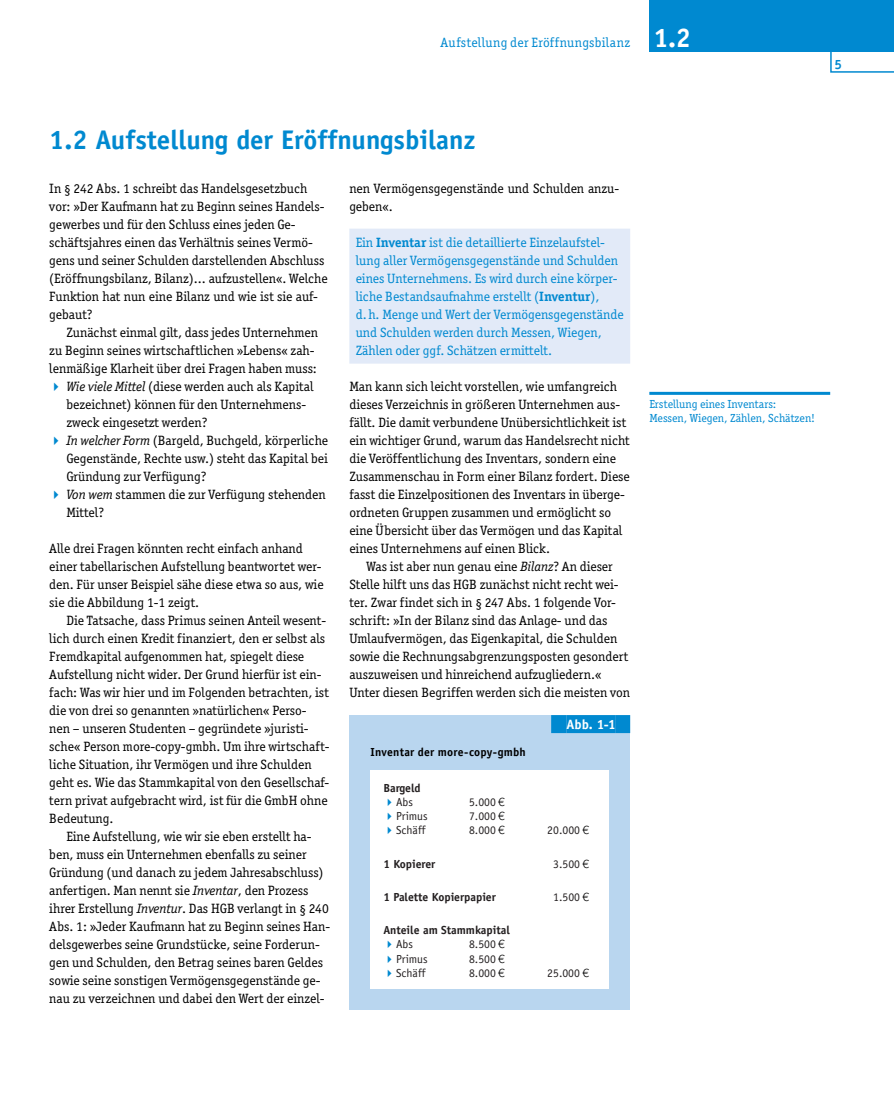
<style>
.page{position:relative;width:894px;height:1106px;background:#fff}
.page>*{position:absolute;margin:0;border:0;box-sizing:border-box;transform-origin:0 0}
.t1{font:700 27px "Officina Sans LT";color:#0089d0}
.t2{font:13.5px/18px "Officina Ser ITC";color:#000}
.t3{font:13.5px/18px "Officina Ser ITC";color:#0089d0}
.t4{font:13.5px "Officina Ser ITC";letter-spacing:.025em;color:#0089d0}
.t5{font:700 13.5px "Officina Sans LT";color:#fff}
.t6{font:700 13.5px "Officina Sans LT";color:#0089d0}
.t7{font:11.7px "Officina Sans LT";color:#231f20}
.t8{font:700 11.7px/14.1px "Officina Sans LT";color:#231f20;text-align:center}
.t9{font:11.7px/13.5px "Officina Ser ITC";color:#0089d0}
.t10{font:700 11.7px "Officina Sans LT";letter-spacing:.015em;color:#000}
.s1{font-family:"Officina Sans LT";font-weight:700;font-size:27px;color:#fff}
.s2{font-style:italic}
.s3{font-weight:700}
.s4{font-weight:400}
.s5{font-family:"Linotype Euro Font Gto P";color:#000}
</style>
<div class="page">
<svg style="left:830px;top:51px;width:63px;height:22px"></svg>
<div style="left:649px;top:0;width:244px;height:51px;background:#0089d0"></div>
<div style="left:349px;top:229px;width:281px;height:135px;background:#e2eaf8"></div>
<hr style="left:649px;top:392px;width:181px;height:3px;background:#0089d0">
<div style="left:349px;top:715px;width:281px;height:294px;background:#b9d6ef"></div>
<div style="left:551px;top:715px;width:15px;height:18px;background:#0089d0"></div>
<div style="left:566px;top:715px;width:49px;height:18px;background:#0089d0"></div>
<div style="left:615px;top:715px;width:15px;height:18px;background:#0089d0"></div>
<div style="left:370px;top:770px;width:238px;height:218px;background:#fff"></div>
<p class="t4" style="left:440px;top:35px;width:252px">Aufstellung der Eröffnungsbilanz <span class="s1">1.2</span></p>
<p class="t6" style="left:834px;top:56px;width:9px">5</p>
<p class="t1" style="left:49px;top:123px;width:427px">1.2 Aufstellung der Eröffnungsbilanz</p>
<p class="t2" style="left:49px;top:179px;width:260px">In § 242 Abs. 1 schreibt das Handelsgesetzbuch</p>
<p class="t2" style="left:49px;top:197px;width:276px">vor: »Der Kaufmann hat zu Beginn seines Handels-</p>
<p class="t2" style="left:49px;top:215px;width:248px">gewerbes und für den Schluss eines jeden Ge-</p>
<p class="t2" style="left:49px;top:233px;width:265px">schäftsjahres einen das Verhältnis seines Vermö-</p>
<p class="t2" style="left:49px;top:251px;width:276px">gens und seiner Schulden darstellenden Abschluss</p>
<p class="t2" style="left:49px;top:269px;width:280px">(Eröffnungsbilanz, Bilanz)... aufzustellen«. Welche</p>
<p class="t2" style="left:49px;top:287px;width:270px">Funktion hat nun eine Bilanz und wie ist sie auf-</p>
<p class="t2" style="left:49px;top:305px;width:45px">gebaut?</p>
<p class="t2" style="left:66px;top:323px;width:253px">Zunächst einmal gilt, dass jedes Unternehmen</p>
<p class="t2" style="left:49px;top:341px;width:267px">zu Beginn seines wirtschaftlichen »Lebens« zah-</p>
<p class="t2" style="left:49px;top:359px;width:269px">lenmäßige Klarheit über drei Fragen haben muss:</p>
<p class="t2" style="left:66px;top:377px;width:249px"><span class="s2">Wie viele Mittel</span> (diese werden auch als Kapital</p>
<p class="t2" style="left:66px;top:395px;width:241px">bezeichnet) können für den Unternehmens-</p>
<p class="t2" style="left:66px;top:413px;width:143px">zweck eingesetzt werden?</p>
<p class="t2" style="left:66px;top:431px;width:263px"><span class="s2">In welcher Form</span> (Bargeld, Buchgeld, körperliche</p>
<p class="t2" style="left:66px;top:449px;width:263px">Gegenstände, Rechte usw.) steht das Kapital bei</p>
<p class="t2" style="left:66px;top:467px;width:142px">Gründung zur Verfügung?</p>
<p class="t2" style="left:66px;top:485px;width:261px"><span class="s2">Von wem</span> stammen die zur Verfügung stehenden</p>
<p class="t2" style="left:66px;top:503px;width:39px">Mittel?</p>
<p class="t2" style="left:49px;top:539px;width:255px">Alle drei Fragen könnten recht einfach anhand</p>
<p class="t2" style="left:49px;top:557px;width:273px">einer tabellarischen Aufstellung beantwortet wer-</p>
<p class="t2" style="left:49px;top:575px;width:276px">den. Für unser Beispiel sähe diese etwa so aus, wie</p>
<p class="t2" style="left:49px;top:593px;width:151px">sie die Abbildung 1-1 zeigt.</p>
<p class="t2" style="left:66px;top:611px;width:261px">Die Tatsache, dass Primus seinen Anteil wesent-</p>
<p class="t2" style="left:49px;top:629px;width:277px">lich durch einen Kredit finanziert, den er selbst als</p>
<p class="t2" style="left:49px;top:647px;width:256px">Fremdkapital aufgenommen hat, spiegelt diese</p>
<p class="t2" style="left:49px;top:665px;width:273px">Aufstellung nicht wider. Der Grund hierfür ist ein-</p>
<p class="t2" style="left:49px;top:683px;width:281px">fach: Was wir hier und im Folgenden betrachten, ist</p>
<p class="t2" style="left:49px;top:701px;width:259px">die von drei so genannten »natürlichen« Perso-</p>
<p class="t2" style="left:49px;top:719px;width:261px">nen – unseren Studenten – gegründete »juristi-</p>
<p class="t2" style="left:49px;top:737px;width:282px">sche« Person more-copy-gmbh. Um ihre wirtschaft-</p>
<p class="t2" style="left:49px;top:755px;width:264px">liche Situation, ihr Vermögen und ihre Schulden</p>
<p class="t2" style="left:49px;top:773px;width:281px">geht es. Wie das Stammkapital von den Gesellschaf-</p>
<p class="t2" style="left:49px;top:791px;width:280px">tern privat aufgebracht wird, ist für die GmbH ohne</p>
<p class="t2" style="left:49px;top:809px;width:66px">Bedeutung.</p>
<p class="t2" style="left:66px;top:827px;width:247px">Eine Aufstellung, wie wir sie eben erstellt ha-</p>
<p class="t2" style="left:49px;top:845px;width:259px">ben, muss ein Unternehmen ebenfalls zu seiner</p>
<p class="t2" style="left:49px;top:863px;width:276px">Gründung (und danach zu jedem Jahresabschluss)</p>
<p class="t2" style="left:49px;top:881px;width:260px">anfertigen. Man nennt sie <span class="s2">Inventar</span>, den Prozess</p>
<p class="t2" style="left:49px;top:899px;width:281px">ihrer Erstellung <span class="s2">Inventur</span>. Das HGB verlangt in § 240</p>
<p class="t2" style="left:49px;top:917px;width:282px">Abs. 1: »Jeder Kaufmann hat zu Beginn seines Han-</p>
<p class="t2" style="left:49px;top:935px;width:272px">delsgewerbes seine Grundstücke, seine Forderun-</p>
<p class="t2" style="left:49px;top:953px;width:275px">gen und Schulden, den Betrag seines baren Geldes</p>
<p class="t2" style="left:49px;top:971px;width:273px">sowie seine sonstigen Vermögensgegenstände ge-</p>
<p class="t2" style="left:49px;top:989px;width:277px">nau zu verzeichnen und dabei den Wert der einzel-</p>
<p class="t2" style="left:349px;top:179px;width:271px">nen Vermögensgegenstände und Schulden anzu&shy;geben«.</p>
<p class="t3" style="left:355px;top:233px;width:269px">Ein <span class="s3">Inventar</span> ist die detaillierte Einzelaufstel&shy;lung aller Vermögensgegenstände und Schulden eines Unternehmens. Es wird durch eine körper&shy;liche Bestandsaufnahme erstellt (<span class="s3">Inventur</span>), d.h. Menge und Wert der Vermögensgegenstände und Schulden werden durch Messen, Wiegen, Zählen oder ggf. Schätzen ermittelt.</p>
<p class="t2" style="left:349px;top:377px;width:269px">Man kann sich leicht vorstellen, wie umfangreich</p>
<p class="t2" style="left:349px;top:395px;width:272px">dieses Verzeichnis in größeren Unternehmen aus-</p>
<p class="t2" style="left:349px;top:413px;width:278px">fällt. Die damit verbundene Unübersichtlichkeit ist</p>
<p class="t2" style="left:349px;top:431px;width:282px">ein wichtiger Grund, warum das Handelsrecht nicht</p>
<p class="t2" style="left:349px;top:449px;width:268px">die Veröffentlichung des Inventars, sondern eine</p>
<p class="t2" style="left:349px;top:467px;width:282px">Zusammenschau in Form einer Bilanz fordert. Diese</p>
<p class="t2" style="left:349px;top:485px;width:277px">fasst die Einzelpositionen des Inventars in überge-</p>
<p class="t2" style="left:349px;top:503px;width:263px">ordneten Gruppen zusammen und ermöglicht so</p>
<p class="t2" style="left:349px;top:521px;width:274px">eine Übersicht über das Vermögen und das Kapital</p>
<p class="t2" style="left:349px;top:539px;width:202px">eines Unternehmens auf einen Blick.</p>
<p class="t2" style="left:366px;top:557px;width:248px">Was ist aber nun genau eine <span class="s2">Bilanz</span>? An dieser</p>
<p class="t2" style="left:349px;top:575px;width:271px">Stelle hilft uns das HGB zunächst nicht recht wei-</p>
<p class="t2" style="left:349px;top:593px;width:268px">ter. Zwar findet sich in § 247 Abs. 1 folgende Vor-</p>
<p class="t2" style="left:349px;top:611px;width:259px">schrift: »In der Bilanz sind das Anlage- und das</p>
<p class="t2" style="left:349px;top:629px;width:269px">Umlaufvermögen, das Eigenkapital, die Schulden</p>
<p class="t2" style="left:349px;top:647px;width:280px">sowie die Rechnungsabgrenzungsposten gesondert</p>
<p class="t2" style="left:349px;top:665px;width:254px">auszuweisen und hinreichend aufzugliedern.«</p>
<p class="t2" style="left:349px;top:683px;width:282px">Unter diesen Begriffen werden sich die meisten von</p>
<p class="t5" style="left:566px;top:716px;width:51px">Abb. 1-1</p>
<p class="t10" style="left:370px;top:745px;width:157px">Inventar der more-copy-gmbh</p>
<p class="t8" style="left:383px;top:781px;width:39px">Bargeld<br><span class="s4">Abs</span></p>
<p class="t7" style="left:469px;top:795px;width:37px">5.000 <span class="s5">C</span></p>
<p class="t7" style="left:396px;top:809px;width:33px">Primus</p>
<p class="t7" style="left:469px;top:809px;width:37px">7.000 <span class="s5">C</span></p>
<p class="t7" style="left:396px;top:823px;width:31px">Schäff</p>
<p class="t7" style="left:469px;top:823px;width:37px">8.000 <span class="s5">C</span></p>
<p class="t7" style="left:547px;top:823px;width:43px">20.000 <span class="s5">C</span></p>
<p class="t8" style="left:383px;top:857px;width:54px">1 Kopierer</p>
<p class="t7" style="left:553px;top:857px;width:37px">3.500 <span class="s5">C</span></p>
<p class="t8" style="left:383px;top:890px;width:114px">1 Palette Kopierpapier</p>
<p class="t7" style="left:553px;top:891px;width:37px">1.500 <span class="s5">C</span></p>
<p class="t8" style="left:396px;top:923px;width:115px;text-align:left;text-indent:-13px">Anteile am Stammkapital<br><span class="s4">Abs</span></p>
<p class="t7" style="left:469px;top:938px;width:37px">8.500 <span class="s5">C</span></p>
<p class="t7" style="left:396px;top:952px;width:33px">Primus</p>
<p class="t7" style="left:469px;top:952px;width:37px">8.500 <span class="s5">C</span></p>
<p class="t7" style="left:396px;top:966px;width:31px">Schäff</p>
<p class="t7" style="left:469px;top:966px;width:37px">8.000 <span class="s5">C</span></p>
<p class="t7" style="left:547px;top:966px;width:43px">25.000 <span class="s5">C</span></p>
<p class="t9" style="left:649px;top:398px;width:167px">Erstellung eines Inventars:<br>Messen, Wiegen, Zählen, Schätzen!</p>
</div>
